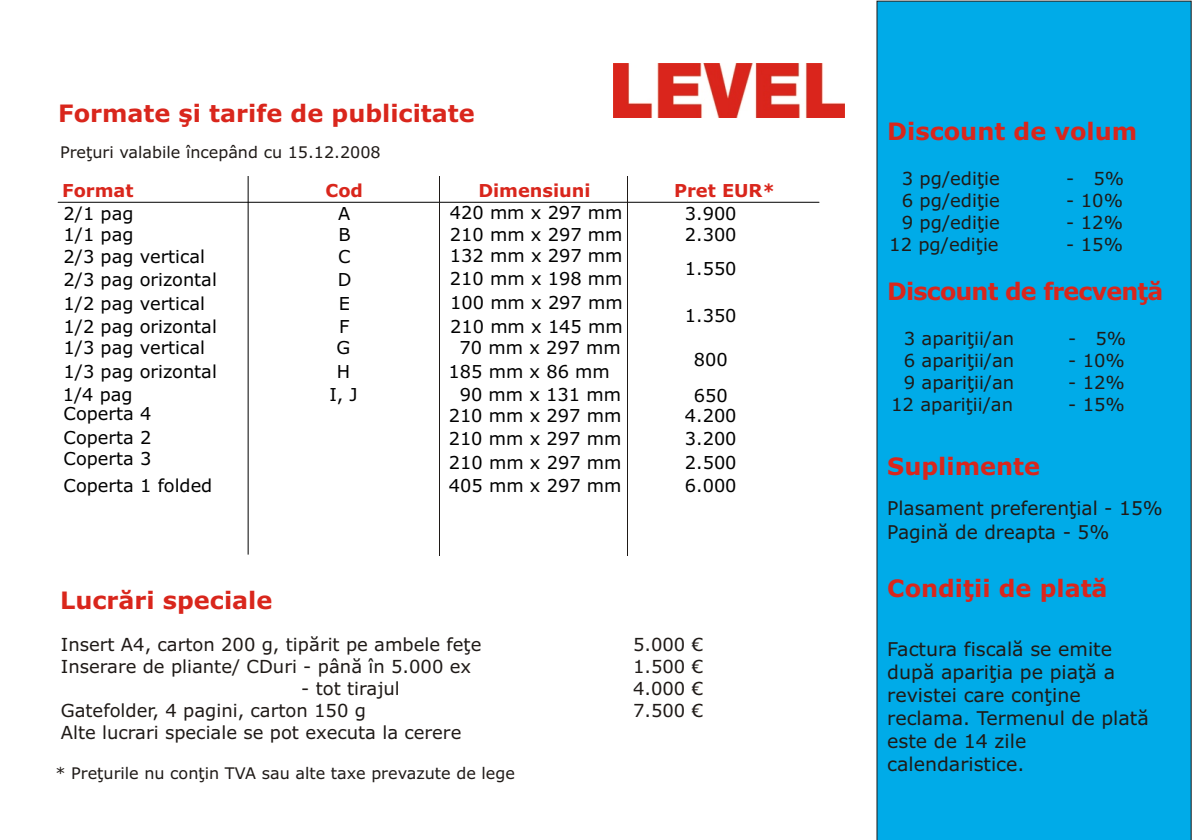
<style>
.page{position:relative;width:1192px;height:840px;background:#fff}
.page>*{position:absolute;margin:0;border:0;box-sizing:border-box;transform-origin:0 0}
.t1{font:700 24px "Verdana";color:#d9261c}
.t2{font:700 24px "Verdana";letter-spacing:-.035em;color:#d9261c}
.t3{font:19px/23px "Verdana";color:#1f1a17}
.t4{font:18px/21.8px "Verdana";color:#1f1a17;text-align:right}
.t5{font:17.8px/36.4px "Verdana";color:#000}
.t6{font:700 17.8px "Verdana";color:#d9261c}
.t7{font:16px "Verdana";color:#1f1a17}
</style>
<div class="page">
<div style="left:877px;top:1px;width:314px;height:839px;background:#00abe8"></div>
<hr style="left:248px;top:176px;width:1px;height:379px;background:#000">
<hr style="left:58px;top:202px;width:761px;height:1px;background:#000">
<hr style="left:439px;top:176px;width:1px;height:380px;background:#1f1a17">
<hr style="left:628px;top:176px;width:1px;height:380px;background:#1f1a17">
<img style="left:614px;top:64px;width:231px;height:54px">
<h1 class="t1" style="left:58px;top:104px;width:418px">Formate ºi tarife de publicitate</h1>
<p class="t7" style="left:60px;top:146px;width:322px">Preþuri valabile începând cu 15.12.2008</p>
<p class="t6" style="left:62px;top:183px;width:73px">Format</p>
<p class="t6" style="left:325px;top:183px;width:39px">Cod</p>
<p class="t6" style="left:478px;top:183px;width:114px">Dimensiuni</p>
<p class="t6" style="left:674px;top:183px;width:103px">Pret EUR*</p>
<p class="t5" style="left:64px;top:197px;width:71px">2/1 pag</p>
<p class="t5" style="left:338px;top:197px;width:14px">A</p>
<p class="t5" style="left:450px;top:196px;width:174px">420 mm x 297 mm</p>
<p class="t5" style="left:685px;top:196px;width:53px">3.900</p>
<p class="t5" style="left:64px;top:218px;width:71px">1/1 pag</p>
<p class="t5" style="left:338px;top:218px;width:14px">B</p>
<p class="t5" style="left:450px;top:217px;width:174px">210 mm x 297 mm</p>
<p class="t5" style="left:685px;top:218px;width:53px">2.300</p>
<p class="t5" style="left:64px;top:240px;width:143px">2/3 pag vertical</p>
<p class="t5" style="left:338px;top:240px;width:14px">C</p>
<p class="t5" style="left:450px;top:239px;width:174px">132 mm x 297 mm</p>
<p class="t5" style="left:64px;top:263px;width:155px">2/3 pag orizontal</p>
<p class="t5" style="left:338px;top:263px;width:15px">D</p>
<p class="t5" style="left:450px;top:262px;width:174px">210 mm x 198 mm</p>
<p class="t5" style="left:64px;top:287px;width:143px">1/2 pag vertical</p>
<p class="t5" style="left:339px;top:287px;width:13px">E</p>
<p class="t5" style="left:450px;top:286px;width:174px">100 mm x 297 mm</p>
<p class="t5" style="left:64px;top:310px;width:155px">1/2 pag orizontal</p>
<p class="t5" style="left:339px;top:310px;width:12px">F</p>
<p class="t5" style="left:450px;top:310px;width:174px">210 mm x 145 mm</p>
<p class="t5" style="left:64px;top:331px;width:143px">1/3 pag vertical</p>
<p class="t5" style="left:336px;top:331px;width:15px">G</p>
<p class="t5" style="left:460px;top:331px;width:163px">70 mm x 297 mm</p>
<p class="t5" style="left:64px;top:355px;width:155px">1/3 pag orizontal</p>
<p class="t5" style="left:337px;top:355px;width:15px">H</p>
<p class="t5" style="left:449px;top:355px;width:163px">185 mm x 86 mm</p>
<p class="t5" style="left:63px;top:378px;width:71px">1/4 pag</p>
<p class="t5" style="left:329px;top:378px;width:30px">I, J</p>
<p class="t5" style="left:460px;top:378px;width:163px">90 mm x 131 mm</p>
<p class="t5" style="left:685px;top:252px;width:53px">1.550</p>
<p class="t5" style="left:685px;top:299px;width:53px">1.350</p>
<p class="t5" style="left:694px;top:342px;width:35px">800<br>650</p>
<p class="t5" style="left:64px;top:397px;width:89px">Coperta 4</p>
<p class="t5" style="left:449px;top:399px;width:174px">210 mm x 297 mm</p>
<p class="t5" style="left:685px;top:398px;width:53px">4.200</p>
<p class="t5" style="left:64px;top:421px;width:89px">Coperta 2</p>
<p class="t5" style="left:449px;top:422px;width:174px">210 mm x 297 mm</p>
<p class="t5" style="left:685px;top:422px;width:53px">3.200</p>
<p class="t5" style="left:449px;top:446px;width:174px">210 mm x 297 mm</p>
<p class="t5" style="left:685px;top:445px;width:53px">2.500</p>
<p class="t5" style="left:64px;top:469px;width:150px">Coperta 1 folded</p>
<p class="t5" style="left:449px;top:469px;width:174px">405 mm x 297 mm</p>
<p class="t5" style="left:685px;top:469px;width:53px">6.000</p>
<p class="t5" style="left:64px;top:442px;width:89px">Coperta 3</p>
<h1 class="t1" style="left:60px;top:590px;width:214px">Lucrãri speciale</h1>
<p class="t4" style="left:61px;top:635px;width:422px;text-align:left">Insert A4, carton 200 g, tipãrit pe ambele feþe<br>Inserare de pliante/ CDuri - pânã în 5.000 ex</p>
<p class="t4" style="left:61px;top:679px;width:402px;text-align:left;text-indent:240px">- tot tirajul<br>Gatefolder, 4 pagini, carton 150 g<br>Alte lucrari speciale se pot executa la cerere</p>
<p class="t7" style="left:55px;top:766px;width:461px">* Preþurile nu conþin TVA sau alte taxe prevazute de lege</p>
<p class="t4" style="left:633px;top:635px;width:72px;text-align:justify">5.000 € 1.500 € 4.000 € 7.500 €</p>
<h1 class="t1" style="left:887px;top:122px;width:251px">Discount de volum</h1>
<p class="t4" style="left:889px;top:169px;width:112px">3 pg/ediþie<br>6 pg/ediþie<br>9 pg/ediþie<br>12 pg/ediþie</p>
<p class="t4" style="left:1066px;top:169px;width:59px">- 5%</p>
<p class="t4" style="left:1066px;top:191px;width:58px">- 10%</p>
<p class="t4" style="left:1066px;top:213px;width:58px">- 12%</p>
<p class="t4" style="left:1066px;top:235px;width:58px">- 15%</p>
<h1 class="t2" style="left:887px;top:282px;width:278px">Discount de frecvenþã</h1>
<p class="t4" style="left:891px;top:329px;width:125px">3 apariþii/an<br>6 apariþii/an<br>9 apariþii/an<br>12 apariþii/an</p>
<h1 class="t1" style="left:887px;top:457px;width:154px">Suplimente</h1>
<p class="t4" style="left:1068px;top:329px;width:59px">- 5%</p>
<p class="t4" style="left:1068px;top:351px;width:58px">- 10%</p>
<p class="t4" style="left:1068px;top:373px;width:58px">- 12%</p>
<p class="t4" style="left:1068px;top:395px;width:58px">- 15%</p>
<p class="t3" style="left:887px;top:499px;width:277px">Plasament preferenþial - 15%<br>Paginã de dreapta - 5%</p>
<h1 class="t1" style="left:887px;top:579px;width:222px">Condiþii de platã</h1>
<p class="t3" style="left:887px;top:639px;width:263px">Factura fiscalã se emite dupã apariþia pe piaþã a revistei care conþine reclama. Termenul de platã este de 14 zile calendaristice.</p>
</div>
